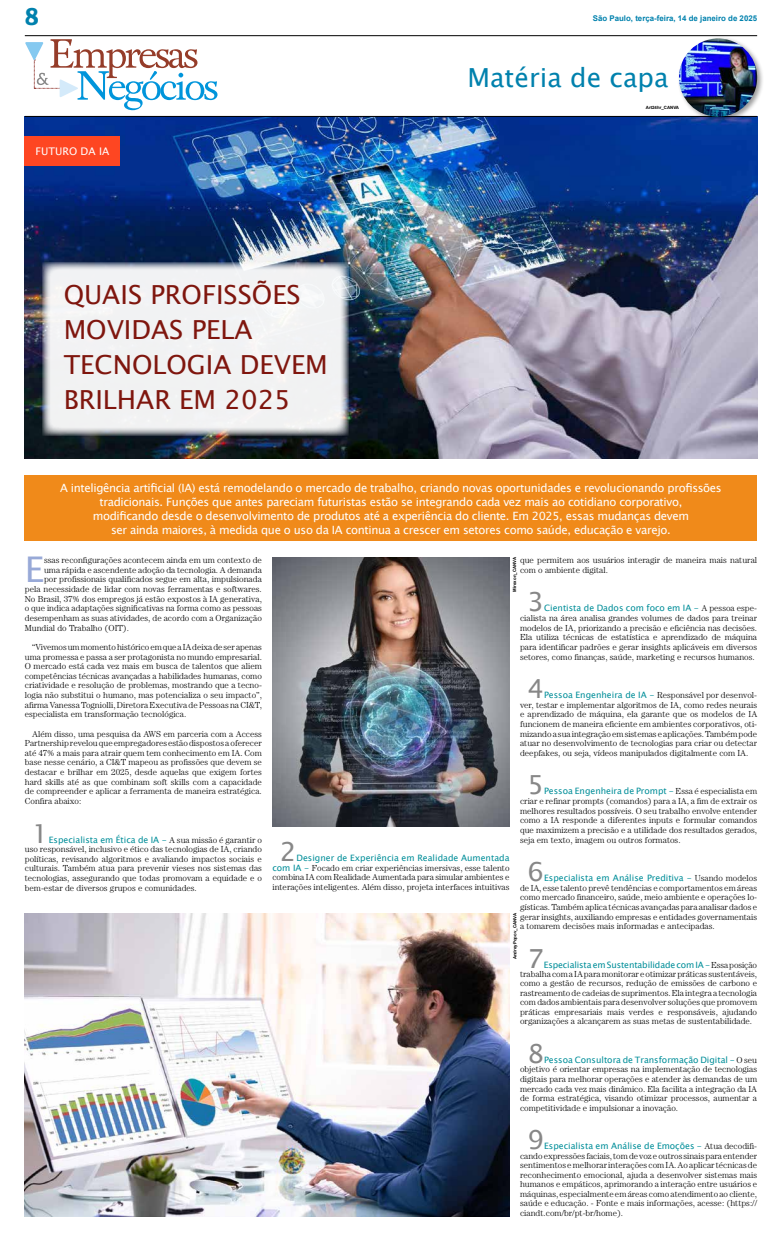
<style>
.page{position:relative;width:782px;height:1241px;background:#fff}
.page>*{position:absolute;margin:0;border:0;box-sizing:border-box;transform-origin:0 0}
.t1{font:35.35px "Lucida Sans Unicode";color:#98a9d7}
.t2{font:26.25px/35px "Lucida Sans Unicode";color:#7f160e}
.t3{font:26.25px "Lucida Sans Unicode";color:#0081ad}
.t4{font:26.25px "Lucida Sans Unicode";color:#878787}
.t5{font:700 26.25px "Adelle";color:#0081ad}
.t6{font:11.38px/14px "Lucida Sans Unicode";letter-spacing:-.03em;color:#fff;text-align:center}
.t7{font:10.5px "Lucida Sans Unicode";color:#fff}
.t8{font:300 8.75px/9.6px "Century Std";color:#000;text-align:justify}
.t9{font:8.75px "Lucida Sans Unicode";color:#008e99}
.t10{font:700 7.88px "Arial";color:#0081ad}
.t11{font:700 4.38px "Arial";color:#000}
.s1{font-family:"Century Std";font-weight:300;color:#000}
.s2{font-family:"Lucida Sans Unicode";font-weight:400;color:#008e99}
</style>
<div class="page">
<img style="left:25px;top:117px;width:731px;height:341px">
<div style="left:25px;top:475px;width:731px;height:66px;background:#f08a1a"></div>
<hr style="left:25px;top:35px;width:731px;height:1px;background:#000">
<hr style="left:25px;top:116px;width:731px;height:1px;background:#000">
<svg style="left:25px;top:39px;width:192px;height:71px"></svg>
<img style="left:25px;top:913px;width:484px;height:302px">
<img style="left:272px;top:557px;width:237px;height:269px">
<div style="left:676px;top:36px;width:88px;height:88px;background:#000;opacity:.4"></div>
<img style="left:678px;top:38px;width:78px;height:79px;border-radius:39px">
<div style="left:25px;top:136px;width:95px;height:29px;background:#fe4622"></div>
<svg style="left:43px;top:262px;width:306px;height:174px;fill:#f1f2f3"></svg>
<h2 class="t5" style="left:25px;top:-2px;width:16px">8</h2>
<p class="t10" style="left:592px;top:12px;width:166px">São Paulo, terça-feira, 14 de janeiro de 2025</p>
<h2 class="t3" style="left:467px;top:56px;width:202px">Matéria de capa</h2>
<p class="t7" style="left:36px;top:143px;width:75px">FUTURO DA IA</p>
<h2 class="t2" style="left:64px;top:277px;width:265px">QUAIS PROFISSÕES<br>MOVIDAS PELA<br>TECNOLOGIA DEVEM<br>BRILHAR EM 2025</h2>
<p class="t11" style="left:645px;top:105px;width:35px">Art24hr_CANVA</p>
<p class="t6" style="left:60px;top:480px;width:663px">A inteligência artificial (IA) está remodelando o mercado de trabalho, criando novas oportunidades e revolucionando profissões tradicionais. Funções que antes pareciam futuristas estão se integrando cada vez mais ao cotidiano corporativo,<br>modificando desde o desenvolvimento de produtos até a experiência do cliente. Em 2025, essas mudanças devem<br>ser ainda maiores, à medida que o uso da IA continua a crescer em setores como saúde, educação e varejo.</p>
<h1 class="t1" style="left:25px;top:542px;width:21px">E</h1>
<p class="t8" style="left:44px;top:555px;width:219px">ssas reconfigurações acontecem ainda em um contexto de</p>
<p class="t8" style="left:44px;top:565px;width:219px">uma rápida e ascendente adoção da tecnologia. A demanda</p>
<p class="t8" style="left:44px;top:574px;width:219px">por profissionais qualificados segue em alta, impulsionada</p>
<p class="t8" style="left:25px;top:584px;width:238px">pela necessidade de lidar com novas ferramentas e softwares.</p>
<p class="t8" style="left:25px;top:593px;width:238px">No Brasil, 37% dos empregos já estão expostos à IA generativa,</p>
<p class="t8" style="left:25px;top:603px;width:238px">o que indica adaptações significativas na forma como as pessoas</p>
<p class="t8" style="left:25px;top:613px;width:238px">desempenham as suas atividades, de acordo com a Organização</p>
<p class="t8" style="left:25px;top:622px;width:106px">Mundial do Trabalho (OIT).</p>
<p class="t8" style="left:25px;top:642px;width:238px;text-indent:7px">“Vivemos um momento histórico em que a IA deixa de ser apenas uma promessa e passa a ser protagonista no mundo empresarial.<br>O mercado está cada vez mais em busca de talentos que aliem competências técnicas avançadas a habilidades humanas, como criatividade e resolução de problemas, mostrando que a tecno&shy;logia não substitui o humano, mas potencializa o seu impacto”, afirma Vanessa Togniolli, Diretora Executiva de Pessoas na CI&amp;T, especialista em transformação tecnológica.</p>
<p class="t8" style="left:25px;top:728px;width:238px;text-indent:7px">Além disso, uma pesquisa da AWS em parceria com a Access Partnership revelou que empregadores estão dispostos a oferecer até 47% a mais para atrair quem tem conhecimento em IA. Com base nesse cenário, a CI&amp;T mapeou as profissões que devem se destacar e brilhar em 2025, desde aquelas que exigem fortes hard skills até as que combinam soft skills com a capacidade de compreender e aplicar a ferramenta de maneira estratégica.<br>Confira abaixo:</p>
<h2 class="t4" style="left:32px;top:812px;width:18px">1</h2>
<p class="t9" style="left:49px;top:832px;width:214px">Especialista em Ética de IA - <span class="s1">A sua missão é garantir o</span></p>
<p class="t8" style="left:25px;top:844px;width:238px">uso responsável, inclusivo e ético das tecnologias de IA, criando políticas, revisando algoritmos e avaliando impactos sociais e culturais. Também atua para prevenir vieses nos sistemas das tecnologias, assegurando que todas promovam a equidade e o bem-estar de diversos grupos e comunidades.</p>
<p class="t11" style="left:511px;top:591px;width:36px;rotate:-90deg">Mirexon_CANVA</p>
<p class="t8" style="left:520px;top:555px;width:238px">que permitem aos usuários interagir de maneira mais natural com o ambiente digital.</p>
<h2 class="t4" style="left:527px;top:581px;width:18px">3</h2>
<p class="t9" style="left:544px;top:601px;width:214px">Cientista de Dados com foco em IA - <span class="s1">A pessoa espe-</span></p>
<p class="t8" style="left:520px;top:613px;width:238px">cialista na área analisa grandes volumes de dados para treinar modelos de IA, priorizando a precisão e eficiência nas decisões.<br>Ela utiliza técnicas de estatística e aprendizado de máquina para identificar padrões e gerar insights aplicáveis em diversos setores, como finanças, saúde, marketing e recursos humanos.</p>
<h2 class="t4" style="left:527px;top:668px;width:18px">4</h2>
<p class="t8" style="left:520px;top:690px;width:238px;text-indent:24px"><span class="s2">Pessoa Engenheira de IA -</span> Responsável por desenvol&shy;ver, testar e implementar algoritmos de IA, como redes neurais e aprendizado de máquina, ela garante que os modelos de IA funcionem de maneira eficiente em ambientes corporativos, oti&shy;mizando a sua integração em sistemas e aplicações. Também pode atuar no desenvolvimento de tecnologias para criar ou detectar deepfakes, ou seja, vídeos manipulados digitalmente com IA.</p>
<h2 class="t4" style="left:527px;top:764px;width:18px">5</h2>
<p class="t9" style="left:544px;top:784px;width:214px">Pessoa Engenheira de Prompt - <span class="s1">Essa é especialista em</span></p>
<p class="t8" style="left:520px;top:796px;width:238px">criar e refinar prompts (comandos) para a IA, a fim de extrair os melhores resultados possíveis. O seu trabalho envolve entender como a IA responde a diferentes inputs e formular comandos que maximizem a precisão e a utilidade dos resultados gerados, seja em texto, imagem ou outros formatos.</p>
<h2 class="t4" style="left:527px;top:850px;width:18px">6</h2>
<h2 class="t4" style="left:280px;top:830px;width:18px">2</h2>
<p class="t9" style="left:296px;top:850px;width:214px">Designer de Experiência em Realidade Aumentada</p>
<p class="t8" style="left:272px;top:862px;width:238px"><span class="s2">com IA -</span> Focado em criar experiências imersivas, esse talento combina IA com Realidade Aumentada para simular ambientes e interações inteligentes. Além disso, projeta interfaces intuitivas</p>
<p class="t9" style="left:544px;top:870px;width:214px">Especialista em Análise Preditiva - <span class="s1">Usando modelos</span></p>
<p class="t8" style="left:520px;top:882px;width:238px">de IA, esse talento prevê tendências e comportamentos em áreas como mercado financeiro, saúde, meio ambiente e operações lo&shy;gísticas. Também aplica técnicas avançadas para analisar dados e gerar insights, auxiliando empresas e entidades governamentais a tomarem decisões mais informadas e antecipadas.</p>
<h2 class="t4" style="left:527px;top:937px;width:18px">7</h2>
<p class="t11" style="left:511px;top:959px;width:48px;rotate:-90deg">AndreyPopov_CANVA</p>
<p class="t9" style="left:543px;top:957px;width:215px">Especialista em Sustentabilidade com IA - <span class="s1">Essa posição</span></p>
<p class="t8" style="left:520px;top:969px;width:238px">trabalha com a IA para monitorar e otimizar práticas sustentáveis, como a gestão de recursos, redução de emissões de carbono e rastreamento de cadeias de suprimentos. Ela integra a tecnologia com dados ambientais para desenvolver soluções que promovem práticas empresariais mais verdes e responsáveis, ajudando organizações a alcançarem as suas metas de sustentabilidade.</p>
<h2 class="t4" style="left:527px;top:1032px;width:18px">8</h2>
<p class="t9" style="left:544px;top:1052px;width:214px">Pessoa Consultora de Transformação Digital - <span class="s1">O seu</span></p>
<p class="t8" style="left:520px;top:1064px;width:238px">objetivo é orientar empresas na implementação de tecnologias digitais para melhorar operações e atender às demandas de um mercado cada vez mais dinâmico. Ela facilita a integração da IA de forma estratégica, visando otimizar processos, aumentar a competitividade e impulsionar a inovação.</p>
<h2 class="t4" style="left:527px;top:1119px;width:18px">9</h2>
<p class="t9" style="left:544px;top:1139px;width:214px">Especialista em Análise de Emoções - <span class="s1">Atua decodifi-</span></p>
<p class="t8" style="left:520px;top:1150px;width:239px">cando expressões faciais, tom de voz e outros sinais para entender sentimentos e melhorar interações com IA. Ao aplicar técnicas de reconhecimento emocional, ajuda a desenvolver sistemas mais humanos e empáticos, aprimorando a interação entre usuários e máquinas, especialmente em áreas como atendimento ao cliente, saúde e educação. - Fonte e mais informações, acesse: (https:// ciandt.com/br/pt-br/home).</p>
</div>
